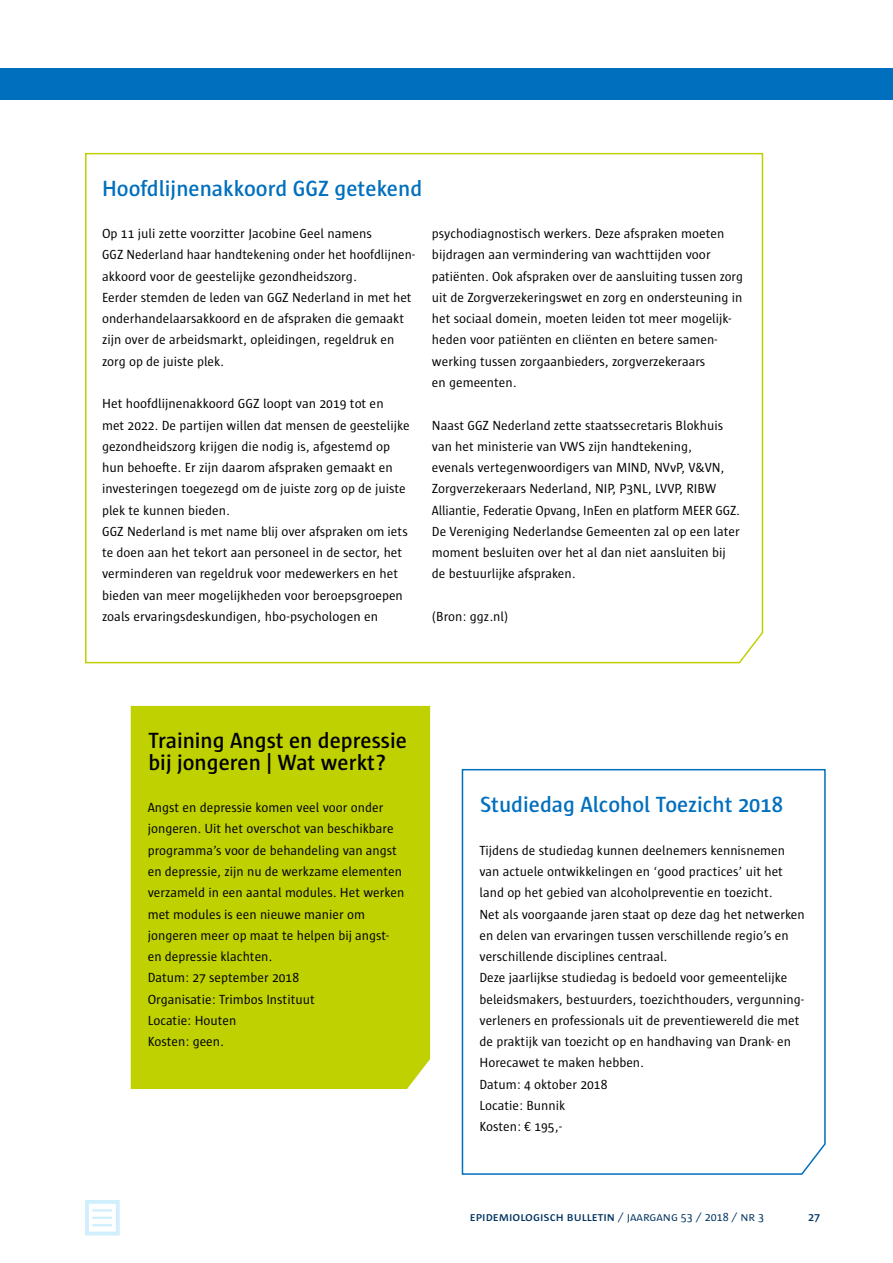
<style>
.page{position:relative;width:893px;height:1263px;background:#fff}
.page>*{position:absolute;margin:0;border:0;box-sizing:border-box;transform-origin:0 0}
.H1_-_Kort_Bericht_Ko{font:600 22.5px "Sun";color:#006fbe}
.H1_-_Kort_Bericht_Ko-2{font:600 22.5px/21.3px "Sun";color:#000}
.P_-_Broodtekst{font:13.5px/21.3px "Sun";color:#000}
.t1{font:600 12px "Sun SC";color:#003361}
.t2{font:600 12px "Sun";color:#003361}
.s1{font-weight:400}
.s2{font-family:"Sun";font-weight:400}
</style>
<div class="page">
<div style="left:0;top:68px;width:893px;height:32px;background:#006fbe"></div>
<svg style="left:85px;top:152px;width:679px;height:512px"></svg>
<div style="left:131px;top:706px;width:299px;height:383px;background:#bfd100"></div>
<svg style="left:461px;top:768px;width:365px;height:407px"></svg>
<div style="left:85px;top:1200px;width:35px;height:35px;border:4px solid #d0effc"></div>
<hr style="left:92px;top:1209px;width:20px;height:2px;background:#d0effc">
<hr style="left:92px;top:1217px;width:20px;height:2px;background:#d0effc">
<hr style="left:92px;top:1224px;width:20px;height:2px;background:#d0effc">
<h1 class="H1_-_Kort_Bericht_Ko" style="left:102px;top:176px;width:322px">Hoofdlijnenakkoord GGZ getekend</h1>
<p class="P_-_Broodtekst" style="left:102px;top:223px;width:314px">Op 11 juli zette voorzitter Jacobine Geel namens<br>GGZ Nederland haar handtekening onder het hoofdlijnen&shy;akkoord voor de geestelijke gezondheidszorg.<br>Eerder stemden de leden van GGZ Nederland in met het onderhandelaarsakkoord en de afspraken die gemaakt zijn over de arbeidsmarkt, opleidingen, regeldruk en zorg op de juiste plek.</p>
<p class="P_-_Broodtekst" style="left:102px;top:393px;width:309px">Het hoofdlijnenakkoord GGZ loopt van 2019 tot en<br>met 2022. De partijen willen dat mensen de geestelijke gezondheidszorg krijgen die nodig is, afgestemd op hun behoefte. Er zijn daarom afspraken gemaakt en investeringen toegezegd om de juiste zorg op de juiste plek te kunnen bieden.</p>
<p class="P_-_Broodtekst" style="left:102px;top:521px;width:307px">GGZ Nederland is met name blij over afspraken om iets te doen aan het tekort aan personeel in de sector, het verminderen van regeldruk voor medewerkers en het bieden van meer mogelijkheden voor beroepsgroepen zoals ervaringsdeskundigen, hbo-psychologen en</p>
<p class="P_-_Broodtekst" style="left:432px;top:223px;width:313px">psychodiagnostisch werkers. Deze afspraken moeten bijdragen aan vermindering van wachttijden voor patiënten. Ook afspraken over de aansluiting tussen zorg uit de Zorgverzekeringswet en zorg en ondersteuning in het sociaal domein, moeten leiden tot meer mogelijk&shy;heden voor patiënten en cliënten en betere samen&shy;werking tussen zorgaanbieders, zorgverzekeraars<br>en gemeenten.</p>
<p class="P_-_Broodtekst" style="left:432px;top:414px;width:310px">Naast GGZ Nederland zette staatssecretaris Blokhuis van het ministerie van VWS zijn handtekening,<br>evenals vertegenwoordigers van MIND, NVvP, V&amp;VN, Zorgverzekeraars Nederland, NIP, P3NL, LVVP, RIBW Alliantie, Federatie Opvang, InEen en platform MEER GGZ.<br>De Vereniging Nederlandse Gemeenten zal op een later moment besluiten over het al dan niet aansluiten bij de bestuurlijke afspraken.</p>
<p class="P_-_Broodtekst" style="left:432px;top:606px;width:78px">(Bron: ggz.nl)</p>
<h1 class="H1_-_Kort_Bericht_Ko-2" style="left:148px;top:730px;width:260px">Training Angst en depressie bij jongeren | Wat werkt?</h1>
<p class="P_-_Broodtekst" style="left:148px;top:797px;width:258px">Angst en depressie komen veel voor onder jongeren. Uit het overschot van beschikbare programma’s voor de behandeling van angst en depressie, zijn nu de werkzame elementen verzameld in een aantal modules. Het werken met modules is een nieuwe manier om jongeren meer op maat te helpen bij angst&shy;en depressie klachten.</p>
<p class="P_-_Broodtekst" style="left:148px;top:967px;width:153px">Datum: 27 september 2018</p>
<p class="P_-_Broodtekst" style="left:148px;top:988px;width:169px">Organisatie: Trimbos Instituut</p>
<p class="P_-_Broodtekst" style="left:148px;top:1010px;width:90px">Locatie: Houten</p>
<p class="P_-_Broodtekst" style="left:148px;top:1031px;width:78px">Kosten: geen.</p>
<h1 class="H1_-_Kort_Bericht_Ko" style="left:480px;top:792px;width:304px">Studiedag Alcohol Toezicht 2018</h1>
<p class="P_-_Broodtekst" style="left:479px;top:840px;width:327px">Tijdens de studiedag kunnen deelnemers kennisnemen van actuele ontwikkelingen en ‘good practices’ uit het land op het gebied van alcoholpreventie en toezicht.<br>Net als voorgaande jaren staat op deze dag het netwerken en delen van ervaringen tussen verschillende regio’s en verschillende disciplines centraal.</p>
<p class="P_-_Broodtekst" style="left:479px;top:967px;width:326px">Deze jaarlijkse studiedag is bedoeld voor gemeentelijke beleidsmakers, bestuurders, toezichthouders, vergunning&shy;verleners en professionals uit de preventiewereld die met de praktijk van toezicht op en handhaving van Drank- en Horecawet te maken hebben.</p>
<p class="P_-_Broodtekst" style="left:479px;top:1073px;width:129px">Datum: 4 oktober 2018</p>
<p class="P_-_Broodtekst" style="left:479px;top:1095px;width:87px">Locatie: Bunnik</p>
<p class="P_-_Broodtekst" style="left:479px;top:1116px;width:84px">Kosten: € 195,-</p>
<p class="t1" style="left:470px;top:1211px;width:296px">epidemiologisch bulletin <span class="s1">/ jaargang</span> <span class="s2">53</span> <span class="s1">/</span> <span class="s2">2018</span> <span class="s1">/ nr</span> <span class="s2">3</span></p>
<p class="t2" style="left:808px;top:1211px;width:13px">27</p>
</div>
